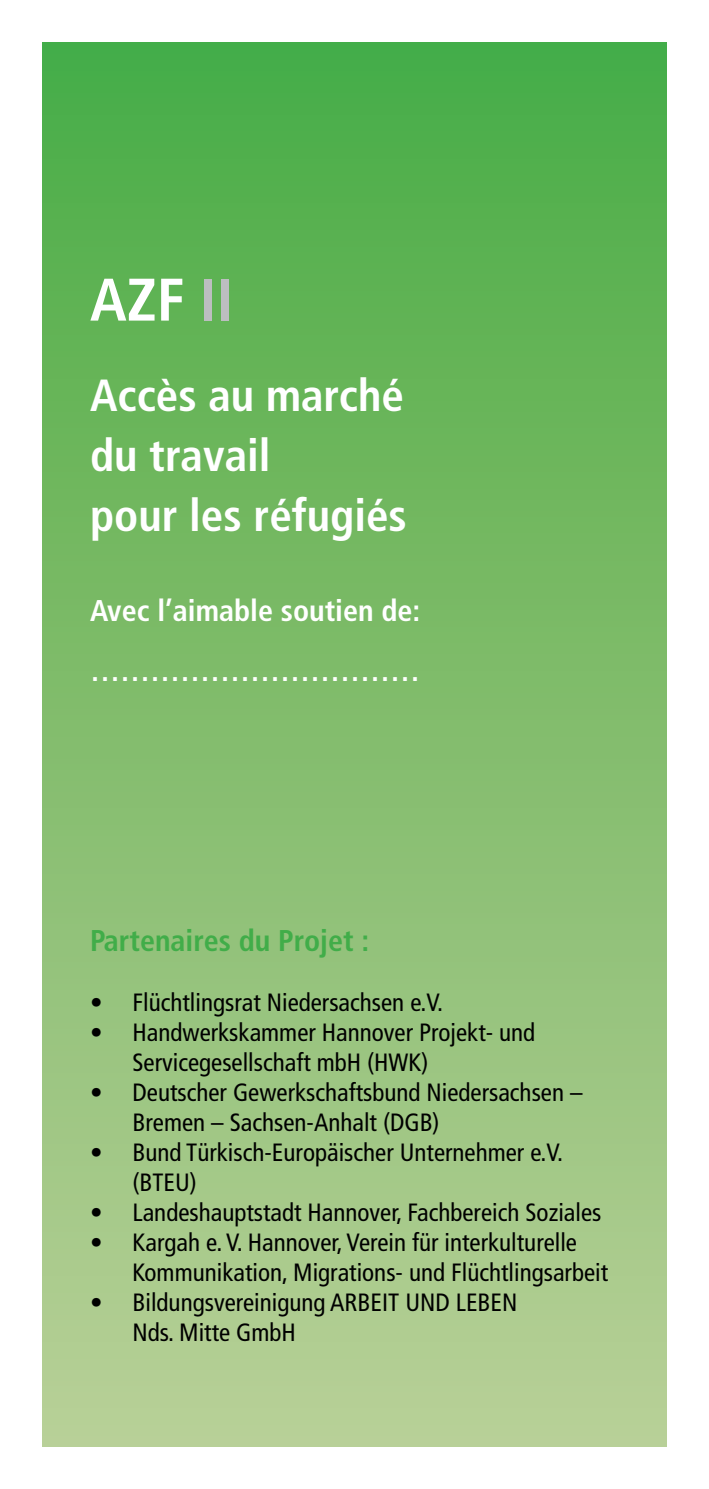
<style>
.page{position:relative;width:709px;height:1489px;background:#fff}
.page>*{position:absolute;margin:0;border:0;box-sizing:border-box;transform-origin:0 0}
.t1{font:700 condensed 60px "Frutiger";color:#fff}
.t2{font:700 condensed 45px/60px "Frutiger";color:#fff}
.t3{font:700 condensed 30px/60px "Frutiger";color:#fff}
.t4{font:700 condensed 30px "Frutiger";color:#41ad49}
.t5{font:condensed 25px/30px "Frutiger";color:#000}
.s1{color:#bcbec0}
</style>
<div class="page">
<div style="left:42px;top:43px;width:624px;height:1403px;background:linear-gradient(to bottom,#4aac45,#bacf97)"></div>
<h1 class="t1" style="left:90px;top:264px;width:145px">AZF <span class="s1">II</span></h1>
<h2 class="t2" style="left:90px;top:365px;width:318px">Accès au marché du travail<br>pour les réfugiés</h2>
<p class="t3" style="left:90px;top:580px;width:332px">Avec l’aimable soutien de: ……………………………</p>
<p class="t4" style="left:90px;top:922px;width:281px">Partenaires du Projet :</p>
<p class="t5" style="left:90px;top:987px;width:355px">• Flüchtlingsrat Niedersachsen e.V.</p>
<p class="t5" style="left:132px;top:1017px;width:404px;text-indent:-43px">• Handwerkskammer Hannover Projekt- und<br>Servicegesellschaft mbH (HWK)</p>
<p class="t5" style="left:132px;top:1077px;width:451px;text-indent:-43px">• Deutscher Gewerkschaftsbund Niedersachsen –<br>Bremen – Sachsen-Anhalt (DGB)</p>
<p class="t5" style="left:132px;top:1137px;width:432px;text-indent:-43px">• Bund Türkisch-Europäischer Unternehmer e.V. (BTEU)</p>
<p class="t5" style="left:90px;top:1197px;width:513px">• Landeshauptstadt Hannover, Fachbereich Soziales</p>
<p class="t5" style="left:132px;top:1227px;width:477px;text-indent:-43px">• Kargah e. V. Hannover, Verein für interkulturelle<br>Kommunikation, Migrations- und Flüchtlingsarbeit</p>
<p class="t5" style="left:132px;top:1287px;width:386px;text-indent:-43px">• Bildungsvereinigung ARBEIT UND LEBEN<br>Nds. Mitte GmbH</p>
</div>
